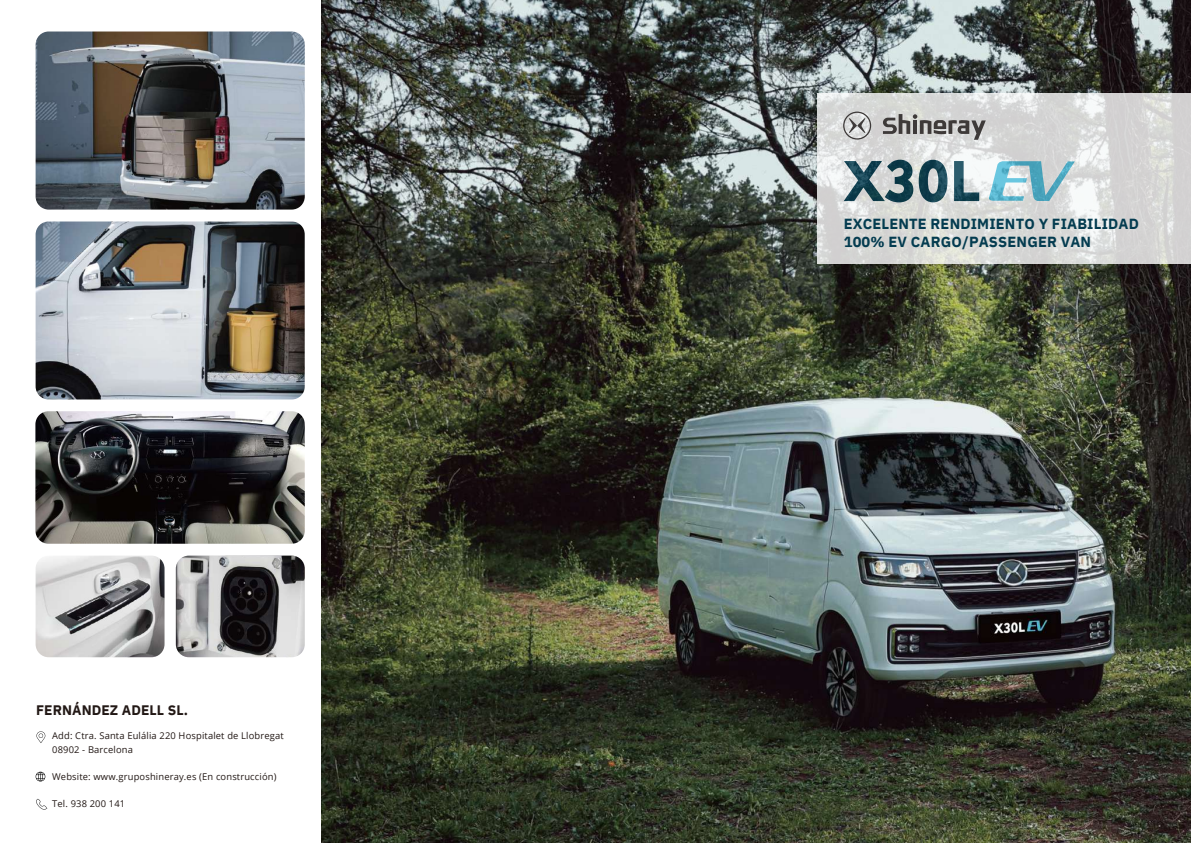
<style>
.page{position:relative;width:1191px;height:843px;background:#fff}
.page>*{position:absolute;margin:0;border:0;box-sizing:border-box;transform-origin:0 0}
.t1{font:700 14.6px/17.2px "IBM Plex Sans";letter-spacing:.01em;color:#043c50}
.t2{font:700 13.8px "IBM Plex Sans";letter-spacing:.01em;color:#221815}
.t3{font:9.4px/13.5px "Open Sans";letter-spacing:.02em;color:#221815}
</style>
<div class="page">
<img style="left:36px;top:31px;width:269px;height:178px;border-radius:13px">
<img style="left:36px;top:221px;width:268px;height:178px;border-radius:13px">
<img style="left:35px;top:411px;width:270px;height:132px;border-radius:13px">
<img style="left:36px;top:555px;width:128px;height:102px;border-radius:13px">
<img style="left:176px;top:555px;width:129px;height:102px;border-radius:13px">
<img style="left:321px;top:0;width:869px;height:842px">
<svg style="left:817px;top:93px;width:373px;height:170px;background:#dadbda"></svg>
<svg style="left:843px;top:160px;width:104px;height:42px;background:#748c93"></svg>
<svg style="left:953px;top:161px;width:26px;height:40px"></svg>
<svg style="left:988px;top:161px;width:86px;height:40px;background:#a2cbd6"></svg>
<svg style="left:843px;top:111px;width:28px;height:28px"></svg>
<svg style="left:882px;top:114px;width:103px;height:26px;background:#a5a4a3"></svg>
<svg style="left:36px;top:731px;width:9px;height:11px"></svg>
<svg style="left:36px;top:771px;width:9px;height:10px"></svg>
<svg style="left:36px;top:798px;width:11px;height:11px"></svg>
<h2 class="t2" style="left:36px;top:700px;width:154px">FERNÁNDEZ ADELL SL.</h2>
<p class="t3" style="left:52px;top:728px;width:233px">Add: Ctra. Santa Eulália 220 Hospitalet de Llobregat<br>08902 - Barcelona</p>
<p class="t3" style="left:52px;top:769px;width:226px">Website: www.gruposhineray.es (En construcción)</p>
<p class="t3" style="left:52px;top:796px;width:75px">Tel. 938 200 141</p>
<h1 class="t1" style="left:843px;top:215px;width:296px">EXCELENTE RENDIMIENTO Y FIABILIDAD<br>100% EV CARGO/PASSENGER VAN</h1>
</div>
